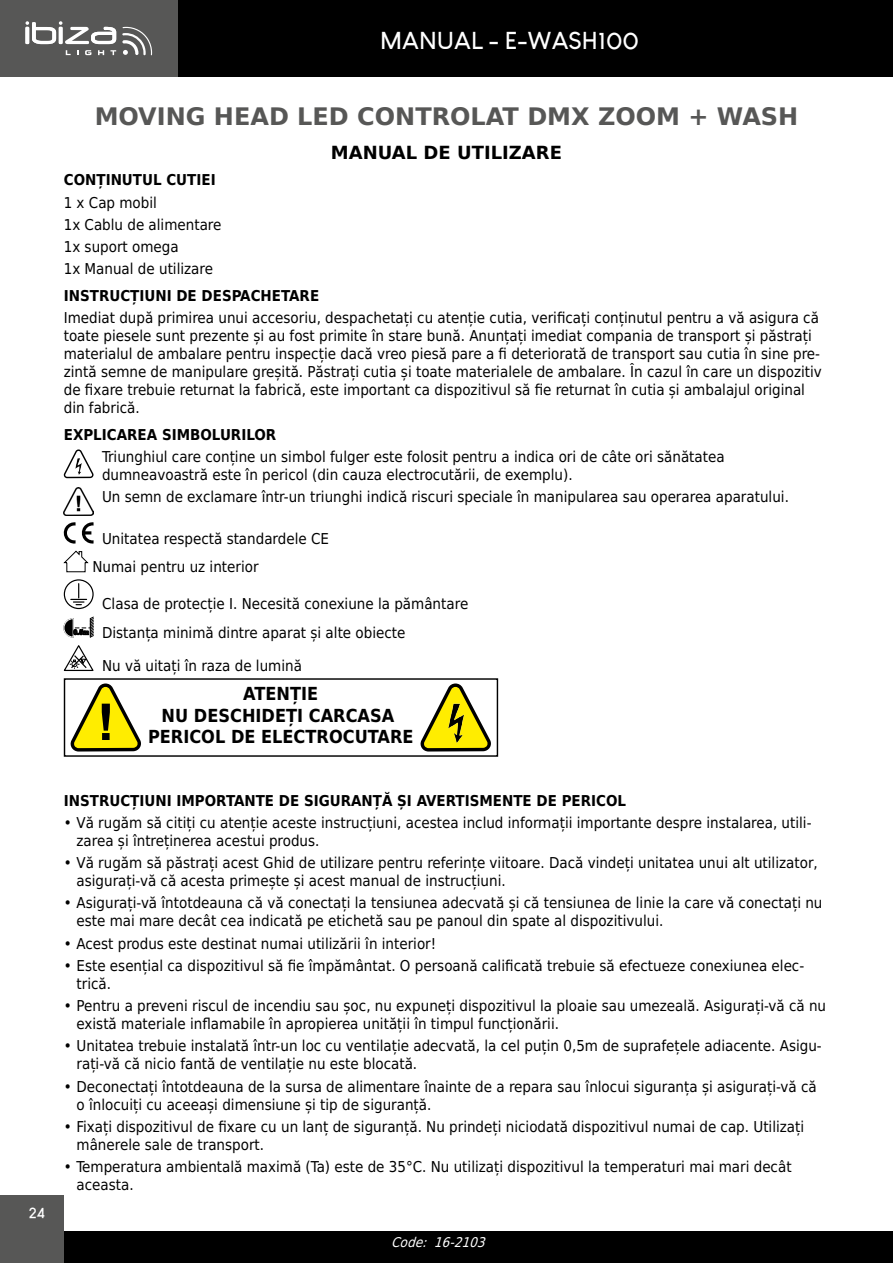
<style>
.page{position:relative;width:893px;height:1263px;background:#fff}
.page>*{position:absolute;margin:0;border:0;box-sizing:border-box;transform-origin:0 0}
.MAJ1_-_GRAND_TITRE{font:700 24px "DejaVu Sans";color:#575756}
.t1{font:700 24px "Louis George Cafe";color:#fff}
.t2{font:700 18px/21.6px "DejaVu Sans Condensed";color:#000;text-align:center}
.MAJ2_-_MOYEN_TITRE{font:700 18px "DejaVu Sans";color:#000}
.IBI_-_Texte{font:15px/18px "DejaVu Sans Condensed";color:#000}
.IBI_-_Sous-titres{font:700 15px "DejaVu Sans Condensed";color:#000}
.t3{font:700 15px "Louis George Cafe";color:#fff}
.t4{font:italic 13.5px "DejaVu Sans Condensed";color:#fff}
.t5{font:900 7.05px "Arial";color:#000;scale:.83 1}
</style>
<div class="page">
<div style="left:0;top:0;width:893px;height:77px;background:#000"></div>
<div style="left:0;top:1231px;width:893px;height:32px;background:#000"></div>
<div style="left:0;top:0;width:178px;height:77px;background:#575756"></div>
<svg style="left:122px;top:27px;width:30px;height:28px"></svg>
<svg style="left:25px;top:21px;width:91px;height:23px"></svg>
<svg style="left:66px;top:50px;width:5px;height:5px"></svg>
<svg style="left:85px;top:50px;width:6px;height:5px"></svg>
<svg style="left:98px;top:50px;width:6px;height:5px"></svg>
<svg style="left:110px;top:50px;width:6px;height:5px"></svg>
<div style="left:0;top:1195px;width:64px;height:68px;background:#575756"></div>
<svg style="left:64px;top:449px;width:30px;height:29px"></svg>
<img style="left:70px;top:457px;width:18px;height:18px">
<img style="left:64px;top:487px;width:30px;height:29px">
<svg style="left:64px;top:522px;width:30px;height:21px"></svg>
<svg style="left:64px;top:551px;width:24px;height:21px"></svg>
<div style="left:64px;top:579px;width:30px;height:30px;border:1px solid #000;border-radius:50%"></div>
<svg style="left:71px;top:584px;width:16px;height:21px"></svg>
<svg style="left:64px;top:617px;width:30px;height:20px"></svg>
<svg style="left:64px;top:645px;width:30px;height:26px"></svg>
<svg style="left:71px;top:683px;width:70px;height:68px"></svg>
<svg style="left:421px;top:683px;width:70px;height:68px"></svg>
<img style="left:434px;top:701px;width:43px;height:44px">
<h1 class="t1" style="left:380px;top:26px;width:260px">MANUAL - E-WASH100</h1>
<p class="t3" style="left:29px;top:1203px;width:18px">24</p>
<p class="MAJ1_-_GRAND_TITRE" style="left:95px;top:96px;width:705px">MOVING HEAD LED CONTROLAT DMX ZOOM + WASH</p>
<p class="MAJ2_-_MOYEN_TITRE" style="left:331px;top:138px;width:233px">MANUAL DE UTILIZARE</p>
<p class="IBI_-_Sous-titres" style="left:64px;top:168px;width:153px">CONȚINUTUL CUTIEI</p>
<p class="IBI_-_Texte" style="left:64px;top:193px;width:95px">1 x Cap mobil</p>
<p class="IBI_-_Texte" style="left:64px;top:215px;width:159px">1x Cablu de alimentare</p>
<p class="IBI_-_Texte" style="left:64px;top:238px;width:116px">1x suport omega</p>
<p class="IBI_-_Texte" style="left:64px;top:260px;width:151px">1x Manual de utilizare</p>
<p class="IBI_-_Sous-titres" style="left:64px;top:283px;width:257px">INSTRUCȚIUNI DE DESPACHETARE</p>
<p class="IBI_-_Texte" style="left:64px;top:309px;width:760px">Imediat după primirea unui accesoriu, despachetați cu atenție cutia, verificați conținutul pentru a vă asigura că toate piesele sunt prezente și au fost primite în stare bună. Anunțați imediat compania de transport și păstrați materialul de ambalare pentru inspecție dacă vreo piesă pare a fi deteriorată de transport sau cutia în sine pre&shy;zintă semne de manipulare greșită. Păstrați cutia și toate materialele de ambalare. În cazul în care un dispozitiv de fixare trebuie returnat la fabrică, este important ca dispozitivul să fie returnat în cutia și ambalajul original din fabrică.</p>
<p class="IBI_-_Sous-titres" style="left:64px;top:422px;width:214px">EXPLICAREA SIMBOLURILOR</p>
<p class="IBI_-_Texte" style="left:102px;top:447px;width:624px">Triunghiul care conține un simbol fulger este folosit pentru a indica ori de câte ori sănătatea dumneavoastră este în pericol (din cauza electrocutării, de exemplu).</p>
<p class="IBI_-_Texte" style="left:102px;top:488px;width:688px">Un semn de exclamare într-un triunghi indică riscuri speciale în manipularea sau operarea aparatului.</p>
<p class="IBI_-_Texte" style="left:102px;top:529px;width:229px">Unitatea respectă standardele CE</p>
<p class="IBI_-_Texte" style="left:92px;top:557px;width:168px">Numai pentru uz interior</p>
<p class="IBI_-_Texte" style="left:102px;top:594px;width:368px">Clasa de protecție I. Necesită conexiune la pământare</p>
<p class="t5" style="left:73px;top:627px;width:20px">0.5m</p>
<p class="IBI_-_Texte" style="left:102px;top:623px;width:305px">Distanța minimă dintre aparat și alte obiecte</p>
<p class="IBI_-_Texte" style="left:102px;top:656px;width:201px">Nu vă uitați în raza de lumină</p>
<p class="t2" style="left:148px;top:682px;width:267px">ATENȚIE<br>NU DESCHIDEȚI CARCASA<br>PERICOL DE ELECTROCUTARE</p>
<p class="IBI_-_Sous-titres" style="left:64px;top:788px;width:564px">INSTRUCȚIUNI IMPORTANTE DE SIGURANȚĂ ȘI AVERTISMENTE DE PERICOL</p>
<p class="IBI_-_Texte" style="left:77px;top:813px;width:736px;text-indent:-13px">• Vă rugăm să citiți cu atenție aceste instrucțiuni, acestea includ informații importante despre instalarea, utili&shy;zarea și întreținerea acestui produs.</p>
<p class="IBI_-_Texte" style="left:77px;top:853px;width:743px;text-indent:-13px">• Vă rugăm să păstrați acest Ghid de utilizare pentru referințe viitoare. Dacă vindeți unitatea unui alt utilizator, asigurați-vă că acesta primește și acest manual de instrucțiuni.</p>
<p class="IBI_-_Texte" style="left:77px;top:894px;width:747px;text-indent:-13px">• Asigurați-vă întotdeauna că vă conectați la tensiunea adecvată și că tensiunea de linie la care vă conectați nu este mai mare decât cea indicată pe etichetă sau pe panoul din spate al dispozitivului.</p>
<p class="IBI_-_Texte" style="left:64px;top:934px;width:374px">• Acest produs este destinat numai utilizării în interior!</p>
<p class="IBI_-_Texte" style="left:77px;top:956px;width:729px;text-indent:-13px">• Este esențial ca dispozitivul să fie împământat. O persoană calificată trebuie să efectueze conexiunea elec&shy;trică.</p>
<p class="IBI_-_Texte" style="left:77px;top:996px;width:751px;text-indent:-13px">• Pentru a preveni riscul de incendiu sau șoc, nu expuneți dispozitivul la ploaie sau umezeală. Asigurați-vă că nu există materiale inflamabile în apropierea unității în timpul funcționării.</p>
<p class="IBI_-_Texte" style="left:77px;top:1037px;width:747px;text-indent:-13px">• Unitatea trebuie instalată într-un loc cu ventilație adecvată, la cel puțin 0,5m de suprafețele adiacente. Asigu&shy;rați-vă că nicio fantă de ventilație nu este blocată.</p>
<p class="IBI_-_Texte" style="left:77px;top:1077px;width:742px;text-indent:-13px">• Deconectați întotdeauna de la sursa de alimentare înainte de a repara sau înlocui siguranța și asigurați-vă că o înlocuiți cu aceeași dimensiune și tip de siguranță.</p>
<p class="IBI_-_Texte" style="left:77px;top:1117px;width:729px;text-indent:-13px">• Fixați dispozitivul de fixare cu un lanț de siguranță. Nu prindeți niciodată dispozitivul numai de cap. Utilizați mânerele sale de transport.</p>
<p class="IBI_-_Texte" style="left:77px;top:1157px;width:717px;text-indent:-13px">• Temperatura ambientală maximă (Ta) este de 35°C. Nu utilizați dispozitivul la temperaturi mai mari decât aceasta.</p>
<p class="t4" style="left:391px;top:1231px;width:101px">Code: 16-2103</p>
</div>
